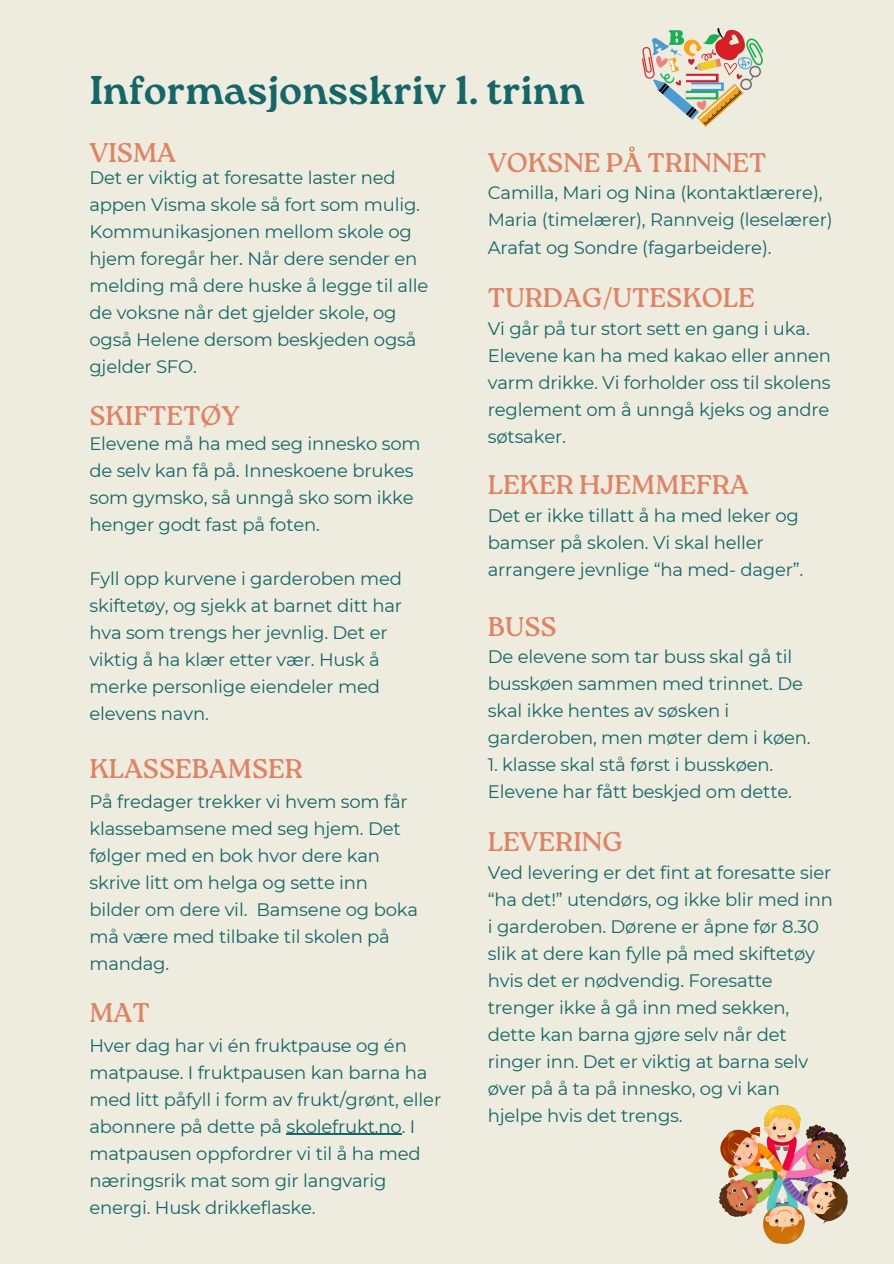
<style>
.page{position:relative;width:894px;height:1264px;background:#fff}
.page>*{position:absolute;margin:0;border:0;box-sizing:border-box;transform-origin:0 0}
.t1{font:700 40.05px "Roca One";color:#156669}
.t2{font:27px "Roca One";color:#e08264}
.t3{font:18px/27px "Montserrat";letter-spacing:-.01em;color:#156669}
</style>
<div class="page">
<div style="left:0;top:0;width:893px;height:1263px;background:#eeecde"></div>
<img style="left:642px;top:28px;width:120px;height:98px">
<img style="left:719px;top:1105px;width:128px;height:138px">
<hr style="left:286px;top:1133px;width:115px;height:1px;background:#156669">
<h1 class="t1" style="left:89px;top:66px;width:496px">Informasjonsskriv 1. trinn</h1>
<h2 class="t2" style="left:89px;top:137px;width:88px">VISMA</h2>
<p class="t3" style="left:89px;top:164px;width:340px">Det er viktig at foresatte laster ned appen Visma skole så fort som mulig.<br>Kommunikasjonen mellom skole og hjem foregår her. Når dere sender en melding må dere huske å legge til alle de voksne når det gjelder skole, og også Helene dersom beskjeden også gjelder SFO.</p>
<h2 class="t2" style="left:487px;top:147px;width:280px">VOKSNE PÅ TRINNET</h2>
<p class="t3" style="left:487px;top:179px;width:346px">Camilla, Mari og Nina (kontaktlærere),<br>Maria (timelærer), Rannveig (leselærer)<br>Arafat og Sondre (fagarbeidere).</p>
<h2 class="t2" style="left:487px;top:282px;width:268px">TURDAG/UTESKOLE</h2>
<p class="t3" style="left:487px;top:314px;width:345px">Vi går på tur stort sett en gang i uka.<br>Elevene kan ha med kakao eller annen varm drikke. Vi forholder oss til skolens reglement om å unngå kjeks og andre søtsaker.</p>
<h2 class="t2" style="left:487px;top:469px;width:262px">LEKER HJEMMEFRA</h2>
<p class="t3" style="left:487px;top:501px;width:317px">Det er ikke tillatt å ha med leker og bamser på skolen. Vi skal heller arrangere jevnlige “ha med- dager”.</p>
<h2 class="t2" style="left:487px;top:610px;width:70px">BUSS</h2>
<p class="t3" style="left:487px;top:643px;width:324px">De elevene som tar buss skal gå til busskøen sammen med trinnet. De skal ikke hentes av søsken i garderoben, men møter dem i køen.</p>
<p class="t3" style="left:487px;top:751px;width:306px">1. klasse skal stå først i busskøen.<br>Elevene har fått beskjed om dette.</p>
<h2 class="t2" style="left:487px;top:826px;width:137px">LEVERING</h2>
<p class="t3" style="left:487px;top:858px;width:347px">Ved levering er det fint at foresatte sier “ha det!” utendørs, og ikke blir med inn i garderoben. Dørene er åpne før 8.30 slik at dere kan fylle på med skiftetøy hvis det er nødvendig. Foresatte trenger ikke å gå inn med sekken, dette kan barna gjøre selv når det ringer inn. Det er viktig at barna selv øver på å ta på innesko, og vi kan hjelpe hvis det trengs.</p>
<h2 class="t2" style="left:89px;top:400px;width:152px">SKIFTETØY</h2>
<p class="t3" style="left:89px;top:430px;width:333px">Elevene må ha med seg innesko som de selv kan få på. Inneskoene brukes som gymsko, så unngå sko som ikke henger godt fast på foten.</p>
<p class="t3" style="left:89px;top:565px;width:314px">Fyll opp kurvene i garderoben med skiftetøy, og sjekk at barnet ditt har hva som trengs her jevnlig. Det er viktig å ha klær etter vær. Husk å merke personlige eiendeler med elevens navn.</p>
<h2 class="t2" style="left:89px;top:753px;width:215px">KLASSEBAMSER</h2>
<p class="t3" style="left:89px;top:787px;width:330px">På fredager trekker vi hvem som får klassebamsene med seg hjem. Det følger med en bok hvor dere kan skrive litt om helga og sette inn bilder om dere vil. Bamsene og boka må være med tilbake til skolen på mandag.</p>
<h2 class="t2" style="left:89px;top:996px;width:62px">MAT</h2>
<p class="t3" style="left:89px;top:1031px;width:353px">Hver dag har vi én fruktpause og én matpause. I fruktpausen kan barna ha med litt påfyll i form av frukt/grønt, eller abonnere på dette på skolefrukt.no. I matpausen oppfordrer vi til å ha med næringsrik mat som gir langvarig energi. Husk drikkeflaske.</p>
</div>
